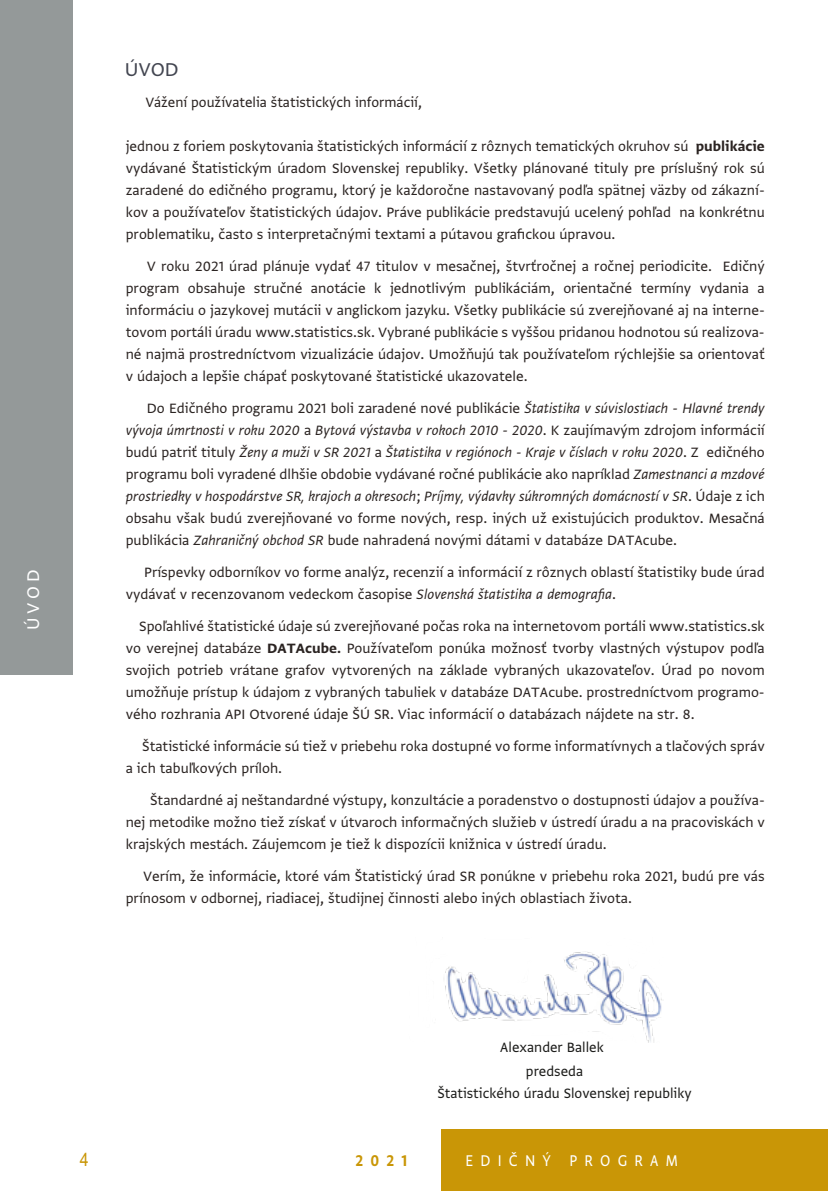
<style>
.page{position:relative;width:828px;height:1191px;background:#fff}
.page>*{position:absolute;margin:0;border:0;box-sizing:border-box;transform-origin:0 0}
.t1{font:22px "Greta Sans Std";color:#434651}
.t2{font:20px "Greta Sans Std";color:#fff}
.t3{font:18.4px "Greta Sans Std";letter-spacing:.45em;color:#fff;scale:.87 1}
.t4{font:18.4px "Greta Sans Std Bld";color:#c99606;scale:.87 1}
.t5{font:18.4px "Arial";color:#c99606;scale:.87 1}
.t6{font:16px/22px "Greta Sans Std";color:#2b2422;text-align:justify}
.t7{font:16px/24px "Greta Sans Std";color:#1d1d1b;text-align:center}
.s1{font-family:"Greta Sans Std Bld"}
.s2{font-style:italic}
</style>
<div class="page">
<div style="left:441px;top:1130px;width:387px;height:61px;background:#c99606"></div>
<div style="left:0;top:0;width:72px;height:674px;background:#949999"></div>
<img style="left:445px;top:952px;width:217px;height:90px">
<p class="t2" style="left:22px;top:630px;width:63px;rotate:-90deg">ÚVOD</p>
<h1 class="t1" style="left:125px;top:57px;width:56px">ÚVOD</h1>
<p class="t6" style="left:145px;top:91px;width:278px">Vážení používatelia štatistických informácií,</p>
<p class="t6" style="left:126px;top:135px;width:640px">jednou z foriem poskytovania štatistických informácií z rôznych tematických okruhov sú <span class="s1">publikácie </span>vydávané Štatistickým úradom Slovenskej republiky. Všetky plánované tituly pre príslušný rok sú zaradené do edičného programu, ktorý je každoročne nastavovaný podľa spätnej väzby od zákazní&shy;kov a používateľov štatistických údajov. Práve publikácie predstavujú ucelený pohľad na konkrétnu problematiku, často s interpretačnými textami a pútavou grafickou úpravou.</p>
<p class="t6" style="left:126px;top:255px;width:640px;text-indent:21px">V roku 2021 úrad plánuje vydať 47 titulov v mesačnej, štvrťročnej a ročnej periodicite. Edičný program obsahuje stručné anotácie k jednotlivým publikáciám, orientačné termíny vydania a informáciu o jazykovej mutácii v anglickom jazyku. Všetky publikácie sú zverejňované aj na interne&shy;tovom portáli úradu www.statistics.sk. Vybrané publikácie s vyššou pridanou hodnotou sú realizova&shy;né najmä prostredníctvom vizualizácie údajov. Umožňujú tak používateľom rýchlejšie sa orientovať v údajoch a lepšie chápať poskytované štatistické ukazovatele.</p>
<p class="t6" style="left:126px;top:397px;width:640px;text-indent:21px">Do Edičného programu 2021 boli zaradené nové publikácie <span class="s2">Štatistika v súvislostiach - Hlavné trendy vývoja úmrtnosti v roku 2020</span> a <span class="s2">Bytová výstavba v rokoch 2010 - 2020</span>. K zaujímavým zdrojom informácií budú patriť tituly <span class="s2">Ženy a muži v SR 2021</span> a <span class="s2">Štatistika v regiónoch - Kraje v číslach v roku 2020</span>. Z edičného programu boli vyradené dlhšie obdobie vydávané ročné publikácie ako napríklad <span class="s2">Zamestnanci a mzdové prostriedky v hospodárstve SR, krajoch a okresoch</span>; <span class="s2">Príjmy, výdavky súkromných domácností v SR</span>. Údaje z ich obsahu však budú zverejňované vo forme nových, resp. iných už existujúcich produktov. Mesačná publikácia <span class="s2">Zahraničný obchod SR</span> bude nahradená novými dátami v databáze DATAcube.</p>
<p class="t6" style="left:126px;top:561px;width:640px;text-indent:18px">Príspevky odborníkov vo forme analýz, recenzií a informácií z rôznych oblastí štatistiky bude úrad vydávať v recenzovanom vedeckom časopise <span class="s2">Slovenská štatistika a demografia</span>.</p>
<p class="t6" style="left:126px;top:615px;width:640px;text-indent:13px">Spoľahlivé štatistické údaje sú zverejňované počas roka na internetovom portáli www.statistics.sk vo verejnej databáze <span class="s1">DATAcube.</span> Používateľom ponúka možnosť tvorby vlastných výstupov podľa svojich potrieb vrátane grafov vytvorených na základe vybraných ukazovateľov. Úrad po novom umožňuje prístup k údajom z vybraných tabuliek v databáze DATAcube. prostredníctvom programo&shy;vého rozhrania API Otvorené údaje ŠÚ SR. Viac informácií o databázach nájdete na str. 8.</p>
<p class="t6" style="left:126px;top:735px;width:640px;text-indent:16px">Štatistické informácie sú tiež v priebehu roka dostupné vo forme informatívnych a tlačových správ a ich tabuľkových príloh.</p>
<p class="t6" style="left:126px;top:789px;width:640px;text-indent:24px">Štandardné aj neštandardné výstupy, konzultácie a poradenstvo o dostupnosti údajov a používa&shy;nej metodike možno tiež získať v útvaroch informačných služieb v ústredí úradu a na pracoviskách v krajských mestách. Záujemcom je tiež k dispozícii knižnica v ústredí úradu.</p>
<p class="t6" style="left:126px;top:865px;width:640px;text-indent:17px">Verím, že informácie, ktoré vám Štatistický úrad SR ponúkne v priebehu roka 2021, budú pre vás prínosom v odbornej, riadiacej, študijnej činnosti alebo iných oblastiach života.</p>
<p class="t5" style="left:80px;top:1147px;width:12px">4</p>
<p class="t7" style="left:500px;top:1034px;width:105px">Alexander Ballek predseda</p>
<p class="t7" style="left:437px;top:1080px;width:256px">Štatistického úradu Slovenskej republiky</p>
<p class="t4" style="left:355px;top:1150px;width:61px">2021</p>
<p class="t3" style="left:465px;top:1150px;width:245px">EDIČNÝ PROGRAM</p>
</div>
